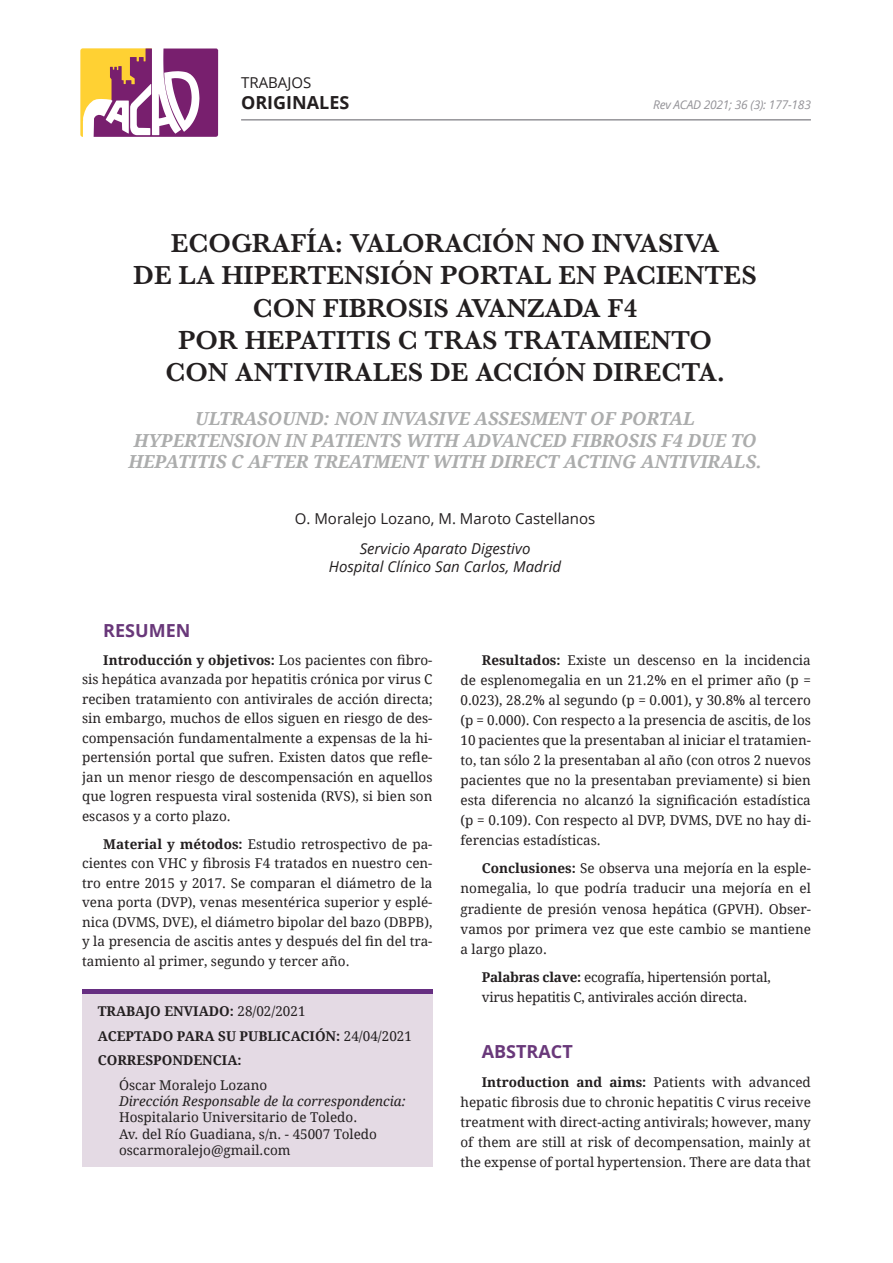
<style>
.page{position:relative;width:893px;height:1263px;background:#fff}
.page>*{position:absolute;margin:0;border:0;box-sizing:border-box;transform-origin:0 0}
.t1{font:600 27px/32.4px "Baskerville";color:#231f20;text-align:center}
.t2{font:italic 700 18px/21.6px "Droid Serif";color:#acadad;text-align:center}
.t3{font:700 18px "Open Sans";color:#69387a}
.t4{font:700 18px "Open Sans";color:#231f20}
.t5{font:italic 15px/18px "Open Sans";color:#231f20;text-align:center}
.t6{font:15px "Open Sans";color:#231f20}
.t7{font:13.5px/20px "Droid Serif";color:#231f20;text-align:justify}
.t8{font:13.5px/20px "Droid Serif";letter-spacing:-.02em;color:#231f20}
.t9{font:700 13.5px/24.8px "Droid Serif";color:#231f20}
.t10{font:italic 13.5px "Droid Serif";color:#231f20}
.t11{font:italic 12px "Open Sans";letter-spacing:-.02em;color:#949398}
.s1{font-weight:700}
.s2{font-weight:400}
</style>
<div class="page">
<hr style="left:241px;top:119px;width:570px;height:2px;background:#949398">
<svg style="left:80px;top:48px;width:138px;height:89px"></svg>
<div style="left:82px;top:989px;width:350px;height:178px;background:#e4dae4"></div>
<hr style="left:82px;top:989px;width:350px;height:4px;background:#662e81">
<p class="t6" style="left:241px;top:72px;width:72px">TRABAJOS</p>
<h2 class="t4" style="left:241px;top:90px;width:110px">ORIGINALES</h2>
<p class="t11" style="left:653px;top:96px;width:159px">Rev ACAD 2021; 36 (3): 177-183</p>
<h1 class="t1" style="left:133px;top:227px;width:625px">ECOGRAFÍA: VALORACIÓN NO INVASIVA<br>DE LA HIPERTENSIÓN PORTAL EN PACIENTES CON FIBROSIS AVANZADA F4<br>POR HEPATITIS C TRAS TRATAMIENTO<br>CON ANTIVIRALES DE ACCIÓN DIRECTA.</h1>
<h2 class="t2" style="left:128px;top:408px;width:635px">ULTRASOUND: NON INVASIVE ASSESMENT OF PORTAL<br>HYPERTENSION IN PATIENTS WITH ADVANCED FIBROSIS F4 DUE TO<br>HEPATITIS C AFTER TREATMENT WITH DIRECT ACTING ANTIVIRALS.</h2>
<p class="t6" style="left:295px;top:508px;width:302px">O. Moralejo Lozano, M. Maroto Castellanos</p>
<p class="t5" style="left:329px;top:539px;width:234px">Servicio Aparato Digestivo<br>Hospital Clínico San Carlos, Madrid</p>
<h2 class="t3" style="left:103px;top:617px;width:89px">RESUMEN</h2>
<p class="t7" style="left:82px;top:650px;width:352px;line-height:19.5px;text-indent:21px"><span class="s1">Introducción y objetivos:</span> Los pacientes con fibro&shy;sis hepática avanzada por hepatitis crónica por virus C reciben tratamiento con antivirales de acción directa; sin embargo, muchos de ellos siguen en riesgo de des&shy;compensación fundamentalmente a expensas de la hi&shy;pertensión portal que sufren. Existen datos que refle&shy;jan un menor riesgo de descompensación en aquellos que logren respuesta viral sostenida (RVS), si bien son escasos y a corto plazo.</p>
<p class="t7" style="left:82px;top:834px;width:352px;line-height:19.5px;text-indent:21px"><span class="s1">Material y métodos:</span> Estudio retrospectivo de pa&shy;cientes con VHC y fibrosis F4 tratados en nuestro cen&shy;tro entre 2015 y 2017. Se comparan el diámetro de la vena porta (DVP), venas mesentérica superior y esplé&shy;nica (DVMS, DVE), el diámetro bipolar del bazo (DBPB), y la presencia de ascitis antes y después del fin del tra&shy;tamiento al primer, segundo y tercer año.</p>
<p class="t9" style="left:98px;top:999px;width:316px">TRABAJO ENVIADO: <span class="s2">28/02/2021<br></span>ACEPTADO PARA SU PUBLICACIÓN: <span class="s2">24/04/2021<br></span>CORRESPONDENCIA:</p>
<p class="t7" style="left:119px;top:1075px;width:150px">Óscar Moralejo Lozano</p>
<p class="t10" style="left:119px;top:1094px;width:288px">Dirección Responsable de la correspondencia:</p>
<p class="t7" style="left:119px;top:1110px;width:259px;line-height:16.2px;text-align:left">Hospitalario Universitario de Toledo.<br>Av. del Río Guadiana, s/n. - 45007 Toledo oscarmoralejo@gmail.com</p>
<p class="t7" style="left:460px;top:650px;width:352px;text-indent:21px"><span class="s1">Resultados:</span> Existe un descenso en la incidencia de esplenomegalia en un 21.2% en el primer año (p = 0.023), 28.2% al segundo (p = 0.001), y 30.8% al tercero (p = 0.000). Con respecto a la presencia de ascitis, de los 10 pacientes que la presentaban al iniciar el tratamien&shy;to, tan sólo 2 la presentaban al año (con otros 2 nuevos pacientes que no la presentaban previamente) si bien esta diferencia no alcanzó la significación estadística (p = 0.109). Con respecto al DVP, DVMS, DVE no hay di&shy;ferencias estadísticas.</p>
<p class="t7" style="left:460px;top:859px;width:352px;text-indent:21px"><span class="s1">Conclusiones:</span> Se observa una mejoría en la esple&shy;nomegalia, lo que podría traducir una mejoría en el gradiente de presión venosa hepática (GPVH). Obser&shy;vamos por primera vez que este cambio se mantiene a largo plazo.</p>
<p class="t8" style="left:482px;top:967px;width:290px"><span class="s1">Palabras clave:</span> ecografía, hipertensión portal, virus hepatitis C, antivirales acción directa.</p>
<h2 class="t3" style="left:482px;top:1039px;width:93px">ABSTRACT</h2>
<p class="t7" style="left:460px;top:1072px;width:352px;text-indent:21px"><span class="s1">Introduction and aims:</span> Patients with advanced hepatic fibrosis due to chronic hepatitis C virus receive treatment with direct-acting antivirals; however, many of them are still at risk of decompensation, mainly at the expense of portal hypertension. There are data that</p>
</div>
